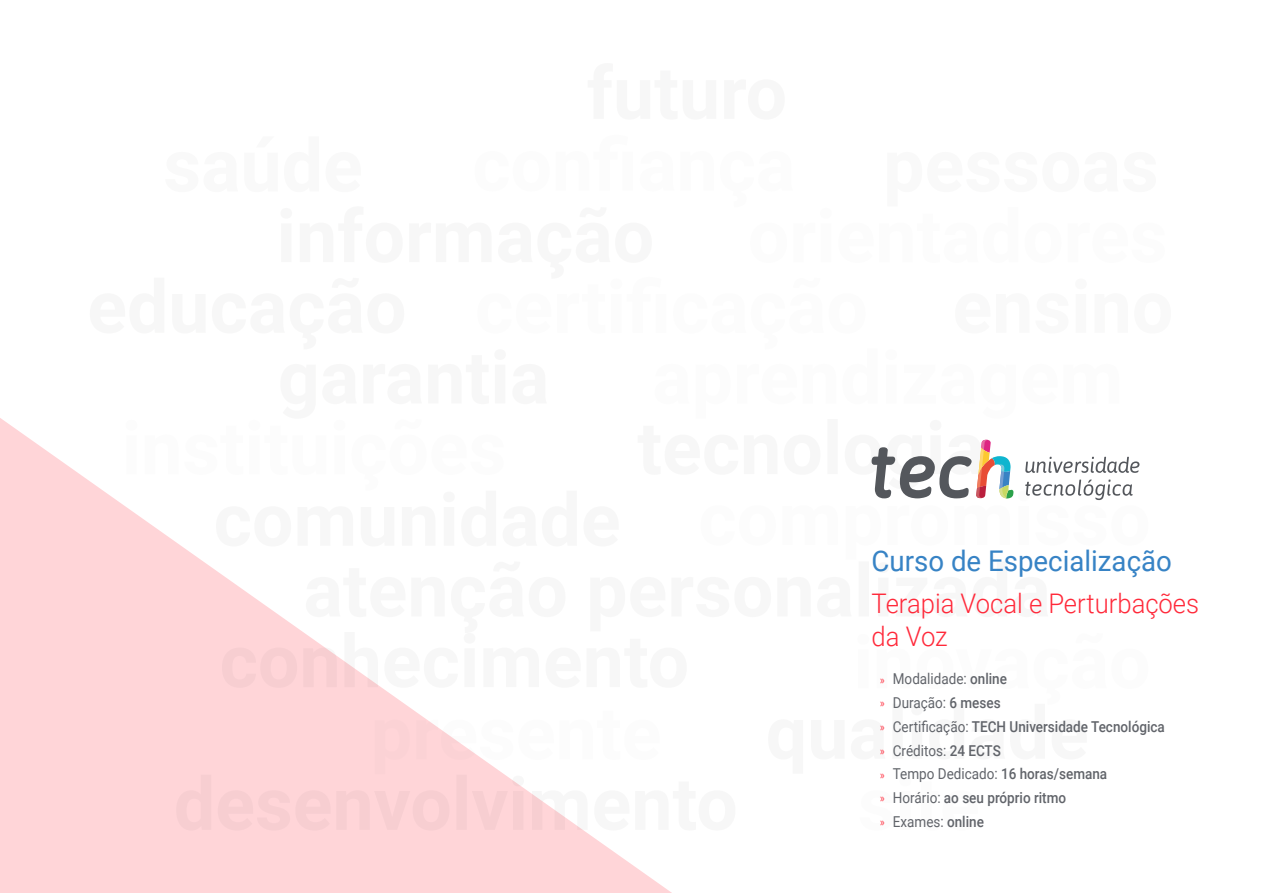
<style>
.page{position:relative;width:1263px;height:893px;background:#fff}
.page>*{position:absolute;margin:0;border:0;box-sizing:border-box;transform-origin:0 0}
.t1{font:28.5px "Roboto";color:#3783c5}
.t2{font:300 27px/33px "Roboto";color:#ff293a;scale:.95 1}
.t3{font:500 15px/23.7px "Roboto";color:#61646a;scale:.9 1}
.s1{font-family:"Myriad Pro";font-weight:400;font-size:12px;color:#ff293a}
.s2{font-weight:400}
</style>
<div class="page">
<svg style="left:0;top:418px;width:672px;height:475px;fill:#ffd5d8"></svg>
<svg style="left:90px;top:418px;width:1050px;height:142px"></svg>
<h1 class="t1" style="left:871px;top:541px;width:302px">Curso de Especialização</h1>
<h2 class="t2" style="left:871px;top:586px;width:346px">Terapia Vocal e Perturbações da Voz</h2>
<p class="t3" style="left:880px;top:667px;width:318px"><span class="s1">»</span> <span class="s2">Modalidade:</span> online<br><span class="s1">»</span> <span class="s2">Duração:</span> 6 meses<br><span class="s1">»</span> <span class="s2">Certificação:</span> TECH Universidade Tecnológica <span class="s1">»</span> <span class="s2">Créditos:</span> 24 ECTS<br><span class="s1">»</span> <span class="s2">Tempo Dedicado:</span> 16 horas/semana<br><span class="s1">»</span> <span class="s2">Horário:</span> ao seu próprio ritmo<br><span class="s1">»</span> <span class="s2">Exames:</span> online</p>
</div>
